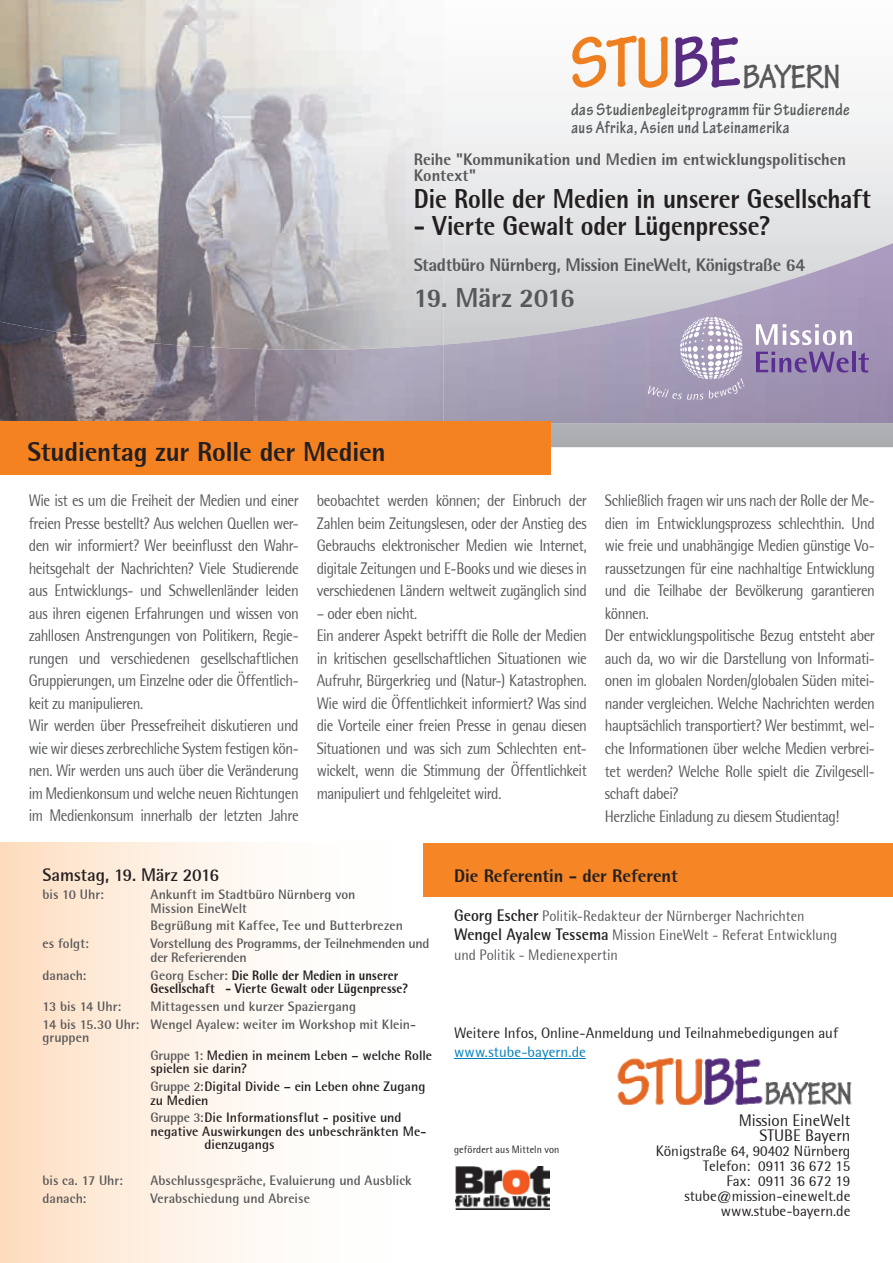
<style>
.page{position:relative;width:893px;height:1263px;background:#fff}
.page>*{position:absolute;margin:0;border:0;box-sizing:border-box;transform-origin:0 0}
.t1{font:700 condensed 35.85px "Tekton Pro";letter-spacing:-.02em;color:#58585a}
.t2{font:800 27px "Rotis Semi Sans";letter-spacing:-.005em;color:#231f20;scale:.91 1}
.t3{font:800 27px "Rotis Semi Sans";letter-spacing:-.005em;color:#231f20}
.t4{font:800 27px "Rotis Semi Sans";letter-spacing:-.02em;color:#57585a}
.t5{font:700 condensed 18px/18px "Tekton Pro";letter-spacing:.02em;color:#57585a}
.t6{font:800 18px "Rotis Semi Sans";letter-spacing:-.025em;color:#57585a}
.t7{font:800 18px "Rotis Semi Sans";letter-spacing:-.005em;color:#231f20}
.t8{font:700 18px "Rotis Semi Sans";letter-spacing:-.015em;color:#231f20}
.t9{font:16.5px/22.5px "Rotis Semi Sans";letter-spacing:-.03em;color:#57585a;scale:.9 1}
.t10{font:800 16.5px/16.5px "Rotis Semi Sans";color:#57585a}
.t11{font:16.5px/15px "Rotis Semi Sans";color:#231f20;text-align:right}
.t12{font:15px/15px "Rotis Semi Sans";color:#231f20;text-align:right}
.t13{font:15px/19.5px "Rotis Semi Sans";color:#57585a;scale:.95 1}
.t14{font:15px "Rotis Semi Sans";letter-spacing:.005em;color:#007fba}
.t15{font:700 13.5px/13.5px "Rotis Semi Sans";color:#57585a}
.t16{font:700 13.5px/13.5px "Rotis Semi Sans";color:#231f20}
.t17{font:800 13.5px/13.5px "Rotis Semi Sans";letter-spacing:.01em;color:#231f20;scale:.91 1}
.t18{font:700 13.5px/13.5px "Rotis Semi Sans";letter-spacing:-.02em;color:#57585a}
.t19{font:10.5px "Rotis Semi Sans";letter-spacing:.015em;color:#231f20;scale:.95 1}
.s1{font-size:76.95px;color:#ee8022}
.s2{font-size:76.95px;color:#572c81}
.s3{font-weight:700;color:#57585a}
.s4{color:#57585a}
.s5{font-weight:700;font-size:16.5px;color:#231f20}
</style>
<div class="page">
<div style="left:0;top:842px;width:446px;height:421px;background:linear-gradient(to right,#fee2c8,#fff)"></div>
<svg style="left:443px;top:100px;width:450px;height:347px"></svg>
<img style="left:617px;top:1057px;width:235px;height:47px">
<img style="left:0;top:0;width:443px;height:243px">
<img style="left:0;top:243px;width:893px;height:180px">
<img style="left:0;top:322px;width:443px;height:99px">
<svg style="left:756px;top:324px;width:96px;height:21px"></svg>
<svg style="left:756px;top:352px;width:93px;height:21px;background:#866da6"></svg>
<hr style="left:852px;top:352px;width:4px;height:20px;background:#5b2e91">
<svg style="left:858px;top:352px;width:11px;height:21px"></svg>
<svg style="left:648px;top:317px;width:96px;height:83px;background:#b4abc3"></svg>
<div style="left:0;top:421px;width:551px;height:53px;background:#f58220"></div>
<div style="left:423px;top:843px;width:470px;height:53px;background:#f58525"></div>
<hr style="left:454px;top:1058px;width:132px;height:1px;background:#007fba">
<img style="left:456px;top:1166px;width:94px;height:44px">
<h1 class="t1" style="left:570px;top:55px;width:272px"><span class="s1">STU</span><span class="s2">BE</span>BAYERN</h1>
<p class="t5" style="left:571px;top:100px;width:280px">das Studienbegleitprogramm für Studierende aus Afrika, Asien und Lateinamerika</p>
<p class="t10" style="left:414px;top:151px;width:434px">Reihe "Kommunikation und Medien im entwicklungspolitischen<br>Kontext"</p>
<h2 class="t2" style="left:414px;top:182px;width:504px">Die Rolle der Medien in unserer Gesellschaft</h2>
<h2 class="t2" style="left:414px;top:209px;width:392px">- Vierte Gewalt oder Lügenpresse?</h2>
<p class="t6" style="left:414px;top:254px;width:393px">Stadtbüro Nürnberg, Mission EineWelt, Königstraße 64</p>
<h2 class="t4" style="left:414px;top:281px;width:163px">19. März 2016</h2>
<h2 class="t3" style="left:28px;top:435px;width:360px">Studientag zur Rolle der Medien</h2>
<p class="t9" style="left:29px;top:489px;width:302px">Wie ist es um die Freiheit der Medien und einer freien Presse bestellt? Aus welchen Quellen wer&shy;den wir informiert? Wer beeinflusst den Wahr&shy;heitsgehalt der Nachrichten? Viele Studierende aus Entwicklungs- und Schwellenländer leiden aus ihren eigenen Erfahrungen und wissen von zahllosen Anstrengungen von Politikern, Regie&shy;rungen und verschiedenen gesellschaftlichen Gruppierungen, um Einzelne oder die Öffentlich&shy;keit zu manipulieren.<br>Wir werden über Pressefreiheit diskutieren und wie wir dieses zerbrechliche System festigen kön&shy;nen. Wir werden uns auch über die Veränderung im Medienkonsum und welche neuen Richtungen im Medienkonsum innerhalb der letzten Jahre</p>
<p class="t9" style="left:317px;top:489px;width:302px;text-align:justify">beobachtet werden können; der Einbruch der Zahlen beim Zeitungslesen, oder der Anstieg des Gebrauchs elektronischer Medien wie Internet, digitale Zeitungen und E-Books und wie dieses in verschiedenen Ländern weltweit zugänglich sind</p>
<p class="t9" style="left:317px;top:602px;width:302px">– oder eben nicht.<br>Ein anderer Aspekt betrifft die Rolle der Medien in kritischen gesellschaftlichen Situationen wie Aufruhr, Bürgerkrieg und (Natur-) Katastrophen.<br>Wie wird die Öffentlichkeit informiert? Was sind die Vorteile einer freien Presse in genau diesen Situationen und was sich zum Schlechten ent&shy;wickelt, wenn die Stimmung der Öffentlichkeit manipuliert und fehlgeleitet wird.</p>
<p class="t9" style="left:605px;top:489px;width:302px">Schließlich fragen wir uns nach der Rolle der Me&shy;dien im Entwicklungsprozess schlechthin. Und wie freie und unabhängige Medien günstige Vo&shy;raussetzungen für eine nachhaltige Entwicklung und die Teilhabe der Bevölkerung garantieren können.<br>Der entwicklungspolitische Bezug entsteht aber auch da, wo wir die Darstellung von Informati&shy;onen im globalen Norden/globalen Süden mitei&shy;nander vergleichen. Welche Nachrichten werden hauptsächlich transportiert? Wer bestimmt, wel&shy;che Informationen über welche Medien verbrei&shy;tet werden? Welche Rolle spielt die Zivilgesell&shy;schaft dabei?<br>Herzliche Einladung zu diesem Studientag!</p>
<p class="t8" style="left:43px;top:864px;width:178px">Samstag, 19. März 2016</p>
<p class="t15" style="left:43px;top:888px;width:63px">bis 10 Uhr:</p>
<p class="t15" style="left:151px;top:888px;width:206px">Ankunft im Stadtbüro Nürnberg von<br>Mission EineWelt</p>
<p class="t15" style="left:151px;top:919px;width:254px">Begrüßung mit Kaffee, Tee und Butterbrezen</p>
<p class="t15" style="left:43px;top:937px;width:48px">es folgt:</p>
<p class="t18" style="left:151px;top:937px;width:280px">Vorstellung des Programms, der Teilnehmenden und der Referierenden</p>
<p class="t15" style="left:43px;top:968px;width:45px">danach:</p>
<p class="t17" style="left:151px;top:968px;width:284px"><span class="s3">Georg Escher:</span> Die Rolle der Medien in unserer<br>Gesellschaft - Vierte Gewalt oder Lügenpresse?</p>
<p class="t15" style="left:43px;top:999px;width:80px">13 bis 14 Uhr:</p>
<p class="t15" style="left:43px;top:997px;width:375px;line-height:17.7px;text-indent:108px">Mittagessen und kurzer Spaziergang<br>14 bis 15.30 Uhr: Wengel Ayalew: weiter im Workshop mit Klein-</p>
<p class="t15" style="left:43px;top:1030px;width:48px">gruppen</p>
<p class="t16" style="left:151px;top:1048px;width:283px"><span class="s4">Gruppe 1:</span> Medien in meinem Leben – welche Rolle spielen sie darin?</p>
<p class="t16" style="left:151px;top:1079px;width:276px"><span class="s4">Gruppe 2:</span> Digital Divide – ein Leben ohne Zugang zu Medien</p>
<p class="t16" style="left:151px;top:1111px;width:253px"><span class="s4">Gruppe 3:</span> Die Informationsflut - positive und</p>
<p class="t16" style="left:151px;top:1124px;width:277px">negative Auswirkungen des unbeschränkten Me-</p>
<p class="t16" style="left:205px;top:1138px;width:71px">dienzugangs</p>
<p class="t15" style="left:43px;top:1173px;width:82px">bis ca. 17 Uhr:</p>
<p class="t15" style="left:151px;top:1173px;width:263px">Abschlussgespräche, Evaluierung und Ausblick</p>
<p class="t15" style="left:43px;top:1191px;width:45px">danach:</p>
<p class="t15" style="left:151px;top:1191px;width:161px">Verabschiedung und Abreise</p>
<p class="t7" style="left:454px;top:864px;width:225px">Die Referentin - der Referent</p>
<p class="t13" style="left:454px;top:906px;width:405px"><span class="s5">Georg Escher</span> Politik-Redakteur der Nürnberger Nachrichten<br><span class="s5">Wengel Ayalew Tessema</span> Mission EineWelt - Referat Entwicklung und Politik - Medienexpertin</p>
<p class="t12" style="left:454px;top:1025px;width:386px">Weitere Infos, Online-Anmeldung und Teilnahmebedigungen auf</p>
<p class="t14" style="left:454px;top:1043px;width:133px">www.stube-bayern.de</p>
<p class="t19" style="left:454px;top:1143px;width:112px">gefördert aus Mitteln von</p>
<p class="t11" style="left:739px;top:1112px;width:113px">Mission EineWelt<br>STUBE Bayern</p>
<p class="t12" style="left:656px;top:1143px;width:196px">Königstraße 64, 90402 Nürnberg<br>Telefon: 0911 36 672 15<br>Fax: 0911 36 672 19 stube@mission-einewelt.de www.stube-bayern.de</p>
</div>
